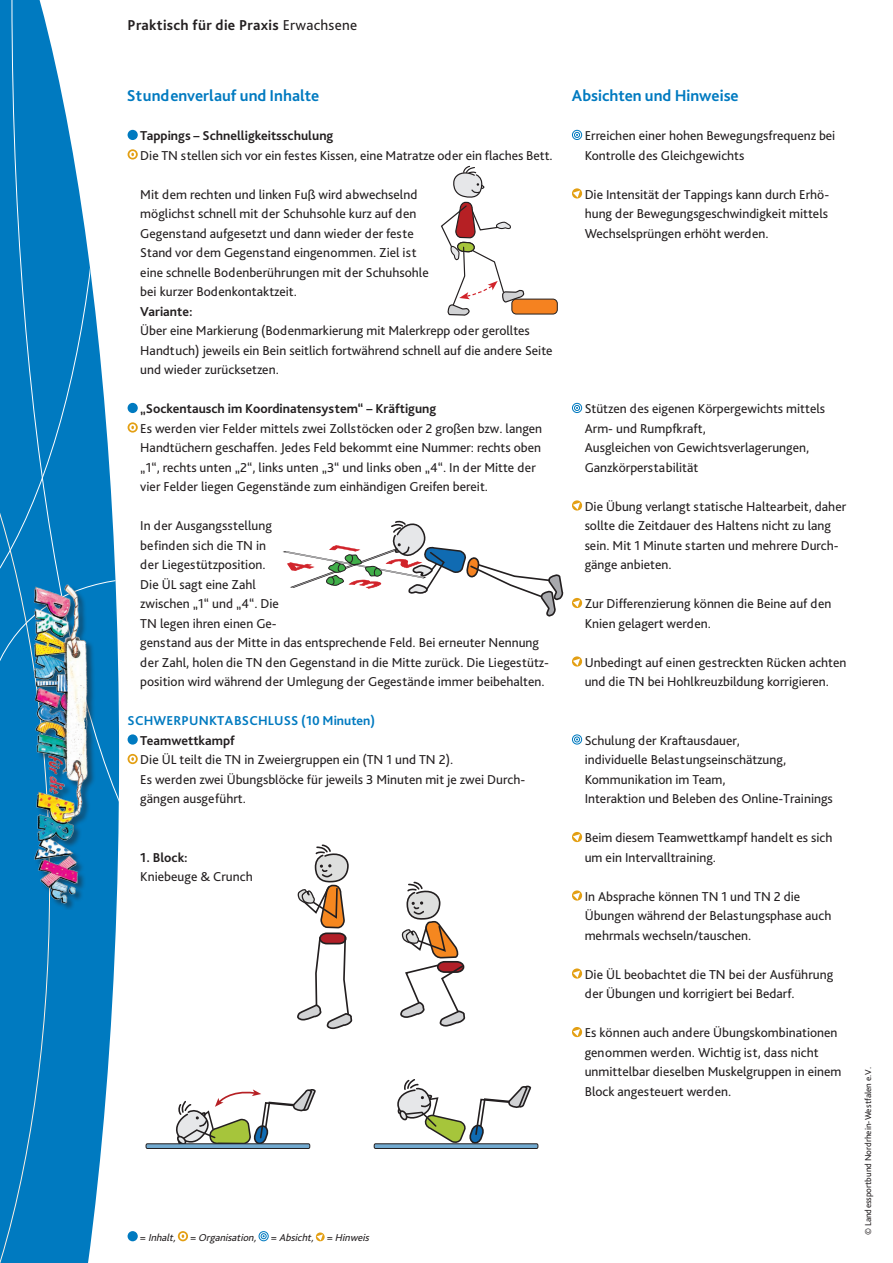
<style>
.page{position:relative;width:893px;height:1263px;background:#fff}
.page>*{position:absolute;margin:0;border:0;box-sizing:border-box;transform-origin:0 0}
.t1{font:700 16.5px "Bliss Pro";color:#007ac0}
.t2{font:700 15px "Bliss Pro";letter-spacing:.02em;color:#231f20}
.t3{font:13.5px/19.5px "Bliss Pro";color:#231f20}
.t4{font:700 13.5px "Bliss Pro";color:#231f20}
.t5{font:700 13.5px "Bliss Pro";letter-spacing:.015em;color:#007ac0}
.t6{font:italic 10.5px "Bliss Pro";color:#231f20}
.t7{font:9px "Bliss Pro";color:#231f20}
.s1{font-weight:400}
.s2{font-style:normal}
</style>
<div class="page">
<div style="left:128px;top:130px;width:10px;height:10px;background:#007ac0;border-radius:50%"></div>
<svg style="left:128px;top:149px;width:10px;height:11px"></svg>
<svg style="left:129px;top:151px;width:7px;height:7px"></svg>
<div style="left:128px;top:403px;width:10px;height:10px;background:#007ac0;border-radius:50%"></div>
<svg style="left:128px;top:422px;width:10px;height:11px"></svg>
<svg style="left:129px;top:424px;width:7px;height:7px"></svg>
<div style="left:128px;top:734px;width:10px;height:11px;background:#007ac0;border-radius:50%"></div>
<svg style="left:128px;top:754px;width:10px;height:10px"></svg>
<svg style="left:129px;top:756px;width:7px;height:6px"></svg>
<div style="left:512px;top:299px;width:45px;height:15px;background:#f58220;border-radius:4px"></div>
<div style="left:511px;top:299px;width:47px;height:15px;border:1px solid #231f20;border-radius:4px"></div>
<svg style="left:441px;top:165px;width:84px;height:151px"></svg>
<svg style="left:572px;top:130px;width:10px;height:10px"></svg>
<svg style="left:572px;top:188px;width:11px;height:11px"></svg>
<svg style="left:572px;top:403px;width:10px;height:10px"></svg>
<svg style="left:572px;top:500px;width:11px;height:11px"></svg>
<svg style="left:572px;top:597px;width:11px;height:11px"></svg>
<svg style="left:572px;top:656px;width:11px;height:11px"></svg>
<svg style="left:572px;top:734px;width:10px;height:11px"></svg>
<svg style="left:572px;top:832px;width:11px;height:11px"></svg>
<svg style="left:572px;top:890px;width:11px;height:11px"></svg>
<svg style="left:572px;top:968px;width:11px;height:11px"></svg>
<svg style="left:572px;top:1027px;width:11px;height:11px"></svg>
<svg style="left:50px;top:905px;width:67px;height:358px;fill:#007ac0"></svg>
<svg style="left:96px;top:366px;width:22px;height:539px"></svg>
<svg style="left:96px;top:577px;width:23px;height:286px;background:#0d81c3"></svg>
<svg style="left:0;top:0;width:101px;height:654px"></svg>
<div style="left:0;top:302px;width:50px;height:961px;background:#007ac0"></div>
<div style="left:35px;top:585px;width:61px;height:324px;background:#231f20;opacity:.5"></div>
<img style="left:26px;top:574px;width:62px;height:335px">
<div style="left:128px;top:1231px;width:10px;height:10px;background:#007ac0;border-radius:50%"></div>
<svg style="left:178px;top:1231px;width:10px;height:10px"></svg>
<svg style="left:180px;top:1233px;width:6px;height:6px"></svg>
<svg style="left:259px;top:1231px;width:10px;height:10px"></svg>
<svg style="left:315px;top:1232px;width:10px;height:10px"></svg>
<svg style="left:400px;top:881px;width:66px;height:146px"></svg>
<svg style="left:297px;top:844px;width:56px;height:186px"></svg>
<svg style="left:176px;top:1089px;width:140px;height:58px"></svg>
<hr style="left:146px;top:1144px;width:164px;height:4px;background:#72aad0;border-radius:2px">
<div style="left:146px;top:1143px;width:164px;height:6px;border:1px solid #231f20;border-radius:2px"></div>
<svg style="left:397px;top:1079px;width:135px;height:64px"></svg>
<hr style="left:374px;top:1144px;width:164px;height:4px;background:#72aad0;border-radius:2px">
<div style="left:374px;top:1143px;width:164px;height:6px;border:1px solid #231f20;border-radius:2px"></div>
<svg style="left:283px;top:520px;width:280px;height:97px"></svg>
<p class="t2" style="left:128px;top:16px;width:231px">Praktisch für die Praxis <span class="s1">Erwachsene</span></p>
<p class="t1" style="left:127px;top:85px;width:194px">Stundenverlauf und Inhalte</p>
<p class="t1" style="left:572px;top:85px;width:168px">Absichten und Hinweise</p>
<p class="t4" style="left:140px;top:127px;width:195px">Tappings – Schnelligkeitsschulung</p>
<p class="t3" style="left:140px;top:145px;width:414px">Die TN stellen sich vor ein festes Kissen, eine Matratze oder ein flaches Bett.</p>
<p class="t3" style="left:140px;top:184px;width:290px">Mit dem rechten und linken Fuß wird abwechselnd möglichst schnell mit der Schuhsohle kurz auf den Gegenstand aufgesetzt und dann wieder der feste Stand vor dem Gegenstand eingenommen. Ziel ist eine schnelle Bodenberührungen mit der Schuhsohle bei kurzer Bodenkontaktzeit.</p>
<p class="t4" style="left:140px;top:303px;width:54px">Variante:</p>
<p class="t3" style="left:140px;top:320px;width:414px">Über eine Markierung (Bodenmarkierung mit Malerkrepp oder gerolltes<br>Handtuch) jeweils ein Bein seitlich fortwährend schnell auf die andere Seite und wieder zurücksetzen.</p>
<p class="t4" style="left:140px;top:400px;width:297px">„Sockentausch im Koordinatensystem“ – Kräftigung</p>
<p class="t3" style="left:140px;top:418px;width:403px">Es werden vier Felder mittels zwei Zollstöcken oder 2 großen bzw. langen Handtüchern geschaffen. Jedes Feld bekommt eine Nummer: rechts oben „1“, rechts unten „2“, links unten „3“ und links oben „4“. In der Mitte der vier Felder liegen Gegenstände zum einhändigen Greifen bereit.</p>
<p class="t3" style="left:140px;top:515px;width:410px">In der Ausgangsstellung<br>befinden sich die TN in<br>der Liegestützposition.<br>Die ÜL sagt eine Zahl<br>zwischen „1“ und „4“. Die<br>TN legen ihren einen Ge-<br>genstand aus der Mitte in das entsprechende Feld. Bei erneuter Nennung der Zahl, holen die TN den Gegenstand in die Mitte zurück. Die Liegestütz&shy;position wird während der Umlegung der Gegestände immer beibehalten.</p>
<p class="t5" style="left:128px;top:712px;width:249px">SCHWERPUNKTABSCHLUSS (10 Minuten)</p>
<p class="t4" style="left:140px;top:732px;width:96px">Teamwettkampf</p>
<p class="t3" style="left:140px;top:749px;width:385px">Die ÜL teilt die TN in Zweiergruppen ein (TN 1 und TN 2).<br>Es werden zwei Übungsblöcke für jeweils 3 Minuten mit je zwei Durch&shy;gängen ausgeführt.</p>
<p class="t4" style="left:140px;top:849px;width:49px">1. Block:</p>
<p class="t3" style="left:140px;top:866px;width:114px">Kniebeuge &amp; Crunch</p>
<p class="t3" style="left:585px;top:125px;width:252px">Erreichen einer hohen Bewegungsfrequenz bei<br>Kontrolle des Gleichgewichts</p>
<p class="t3" style="left:585px;top:184px;width:246px;text-align:justify">Die Intensität der Tappings kann durch Erhö&shy;hung der Bewegungsgeschwindigkeit mittels Wechselsprüngen erhöht werden.</p>
<p class="t3" style="left:585px;top:398px;width:242px">Stützen des eigenen Körpergewichts mittels Arm- und Rumpfkraft,<br>Ausgleichen von Gewichtsverlagerungen, Ganzkörperstabilität</p>
<p class="t3" style="left:585px;top:496px;width:263px">Die Übung verlangt statische Haltearbeit, daher sollte die Zeitdauer des Haltens nicht zu lang sein. Mit 1 Minute starten und mehrere Durch&shy;gänge anbieten.</p>
<p class="t3" style="left:585px;top:593px;width:248px">Zur Differenzierung können die Beine auf den<br>Knien gelagert werden.</p>
<p class="t3" style="left:585px;top:652px;width:263px">Unbedingt auf einen gestreckten Rücken achten und die TN bei Hohlkreuzbildung korrigieren.</p>
<p class="t3" style="left:585px;top:730px;width:250px">Schulung der Kraftausdauer,<br>individuelle Belastungseinschätzung, Kommunikation im Team,<br>Interaktion und Beleben des Online-Trainings</p>
<p class="t3" style="left:585px;top:827px;width:249px">Beim diesem Teamwettkampf handelt es sich um ein Intervalltraining.</p>
<p class="t3" style="left:585px;top:886px;width:248px">In Absprache können TN 1 und TN 2 die<br>Übungen während der Belastungsphase auch mehrmals wechseln/tauschen.</p>
<p class="t3" style="left:585px;top:964px;width:250px">Die ÜL beobachtet die TN bei der Ausführung der Übungen und korrigiert bei Bedarf.</p>
<p class="t3" style="left:585px;top:1022px;width:258px">Es können auch andere Übungskombinationen genommen werden. Wichtig ist, dass nicht unmittelbar dieselben Muskelgruppen in einem Block angesteuert werden.</p>
<p class="t6" style="left:140px;top:1231px;width:233px"><span class="s2">=</span> Inhalt, <span class="s2">=</span> Organisation, <span class="s2">=</span> Absicht, <span class="s2">=</span> Hinweis</p>
<p class="t7" style="left:863px;top:1235px;width:170px;rotate:-90deg">© Landessportbund Nordrhein-Westfalen e.V.</p>
</div>
